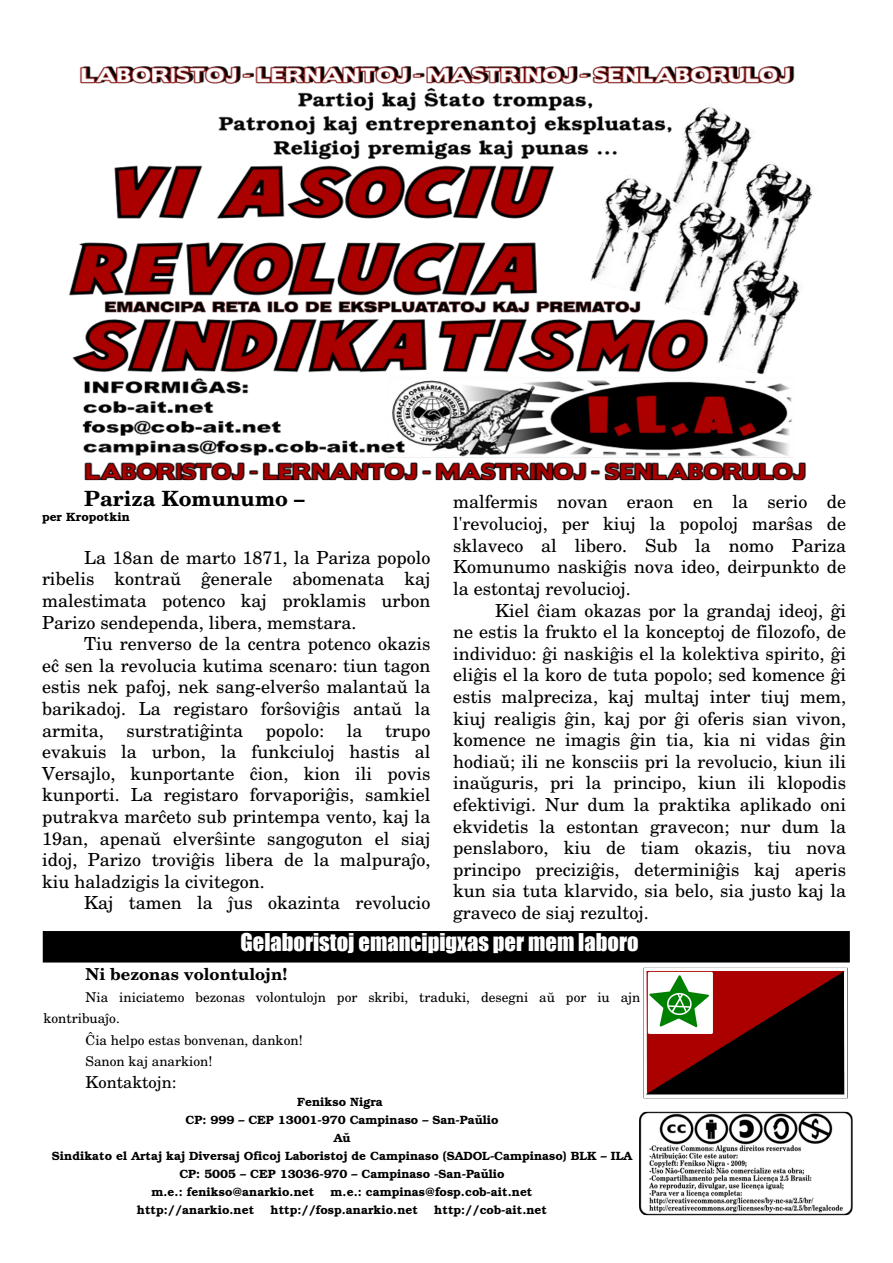
<style>
.page{position:relative;width:893px;height:1263px;background:#fff}
.page>*{position:absolute;margin:0;border:0;box-sizing:border-box;transform-origin:0 0}
.t1{font:22.5px "Impact";color:#fff}
.t2{font:700 21px "Century Sch L";color:#000}
.t3{font:18px/21.6px "Century Sch L Roma";color:#000;text-align:justify}
.t4{font:700 16.5px "Century Sch L";color:#000}
.t5{font:16.5px "Century Sch L Roma";color:#000}
.t6{font:13.5px "Century Sch L Roma";color:#000}
.t7{font:600 12px "URW Bookman L";color:#000}
</style>
<div class="page">
<div style="left:44px;top:932px;width:805px;height:30px;background:#000"></div>
<div style="left:43px;top:931px;width:807px;height:31px;border:2px solid #000"></div>
<img style="left:639px;top:1112px;width:214px;height:103px">
<img style="left:646px;top:968px;width:202px;height:130px">
<img style="left:69px;top:66px;width:744px;height:414px">
<p class="t2" style="left:84px;top:485px;width:222px">Pariza Komunumo –</p>
<p class="t7" style="left:42px;top:509px;width:89px">per Kropotkin</p>
<p class="t3" style="left:42px;top:547px;width:390px;text-indent:42px">La 18an de marto 1871, la Pariza popolo ribelis kontraŭ ĝenerale abomenata kaj malestimata potenco kaj proklamis urbon Parizo sendependa, libera, memstara.</p>
<p class="t3" style="left:42px;top:633px;width:390px;text-indent:42px">Tiu renverso de la centra potenco okazis eĉ sen la revolucia kutima scenaro: tiun tagon estis nek pafoj, nek sang-elverŝo malantaŭ la barikadoj. La registaro forŝoviĝis antaŭ la armita,</p>
<p class="t3" style="left:126px;top:720px;width:118px">surstratiĝinta</p>
<p class="t3" style="left:266px;top:720px;width:60px">popolo:</p>
<p class="t3" style="left:347px;top:720px;width:17px">la</p>
<p class="t3" style="left:42px;top:720px;width:390px;text-indent:343px">trupo evakuis la urbon, la funkciuloj hastis al Versajlo, kunportante ĉion, kion ili povis kunporti. La registaro forvaporiĝis, samkiel putrakva marĉeto sub printempa vento, kaj la 19an, apenaŭ elverŝinte sangoguton el siaj idoj, Parizo troviĝis libera de la malpuraĵo, kiu haladzigis la civitegon.</p>
<p class="t3" style="left:84px;top:892px;width:348px">Kaj tamen la ĵus okazinta revolucio</p>
<p class="t3" style="left:453px;top:491px;width:394px">malfermis novan eraon en la serio de l'revolucioj, per kiuj la popoloj marŝas de sklaveco al libero. Sub la nomo Pariza Komunumo naskiĝis nova ideo, deirpunkto de la estontaj revolucioj.</p>
<p class="t3" style="left:453px;top:599px;width:395px;text-indent:42px">Kiel ĉiam okazas por la grandaj ideoj, ĝi ne estis la frukto el la konceptoj de filozofo, de individuo: ĝi naskiĝis el la kolektiva spirito, ĝi eliĝis el la koro de tuta popolo; sed komence ĝi estis malpreciza, kaj multaj inter tiuj mem, kiuj realigis ĝin, kaj por ĝi oferis sian vivon, komence ne imagis ĝin tia, kia ni vidas ĝin hodiaŭ; ili ne konsciis pri la revolucio, kiun ili inaŭguris, pri la principo, kiun ili klopodis efektivigi. Nur dum la praktika aplikado oni ekvidetis la estontan gravecon; nur dum la penslaboro, kiu de tiam okazis, tiu nova principo preciziĝis, determiniĝis kaj aperis kun sia tuta klarvido, sia belo, sia justo kaj la graveco de siaj rezultoj.</p>
<p class="t1" style="left:240px;top:929px;width:400px">Gelaboristoj emancipigxas per mem laboro</p>
<p class="t4" style="left:86px;top:963px;width:203px">Ni bezonas volontulojn!</p>
<p class="t6" style="left:86px;top:988px;width:556px">Nia iniciatemo bezonas volontulojn por skribi, traduki, desegni aŭ por iu ajn</p>
<p class="t6" style="left:44px;top:1010px;width:78px">kontribuaĵo.</p>
<p class="t6" style="left:86px;top:1031px;width:219px">Ĉia helpo estas bonvenan, dankon!</p>
<p class="t6" style="left:86px;top:1053px;width:128px">Sanon kaj anarkion!</p>
<p class="t5" style="left:86px;top:1072px;width:92px">Kontaktojn:</p>
<p class="t7" style="left:297px;top:1094px;width:87px">Fenikso Nigra</p>
<p class="t7" style="left:186px;top:1112px;width:314px">CP: 999 – CEP 13001-970 Campinaso – San-Paŭlio</p>
<p class="t7" style="left:334px;top:1130px;width:18px">Aŭ</p>
<p class="t7" style="left:52px;top:1148px;width:582px">Sindikato el Artaj kaj Diversaj Oficoj Laboristoj de Campinaso (SADOL-Campinaso) BLK – ILA</p>
<p class="t7" style="left:179px;top:1166px;width:327px">CP: 5005 – CEP 13036-970 – Campinaso -San-Paŭlio</p>
<p class="t7" style="left:152px;top:1184px;width:164px">m.e.: fenikso@anarkio.net</p>
<p class="t7" style="left:331px;top:1184px;width:203px">m.e.: campinas@fosp.cob-ait.net</p>
<p class="t7" style="left:137px;top:1202px;width:119px">http://anarkio.net</p>
<p class="t7" style="left:271px;top:1202px;width:149px">http://fosp.anarkio.net</p>
<p class="t7" style="left:434px;top:1202px;width:114px">http://cob-ait.net</p>
</div>
